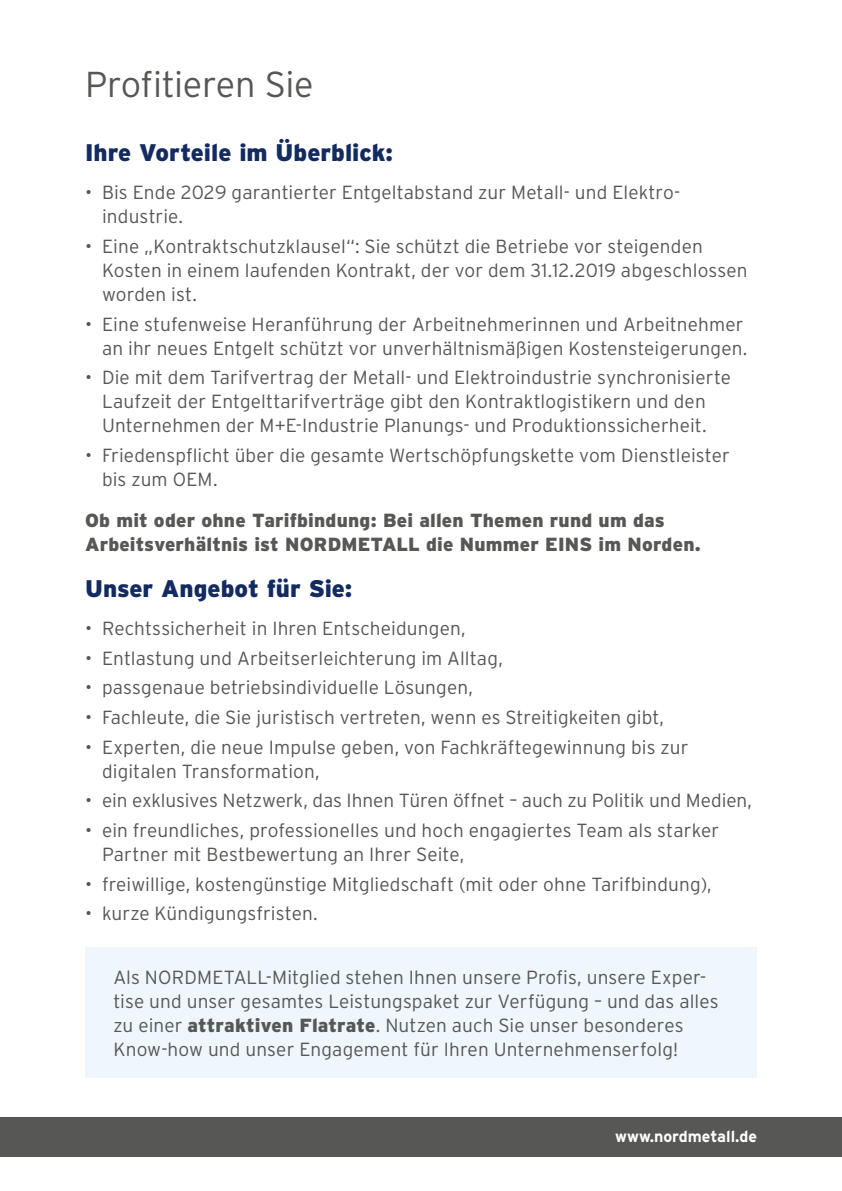
<style>
.page{position:relative;width:842px;height:1191px;background:#fff}
.page>*{position:absolute;margin:0;border:0;box-sizing:border-box;transform-origin:0 0}
.Headline{font:300 36px "Interstate";letter-spacing:-.01em;color:#575756}
.Überschrift{font:900 24px "Interstate";color:#132b60}
.Bullet_Fließtext{font:300 19px/24px "Interstate";letter-spacing:.005em;color:#575756}
.Fließtext{font:300 19px/24px "Interstate";letter-spacing:.005em;color:#575756}
.Fließtext-2{font:900 19px/24px "Interstate";letter-spacing:.01em;color:#575756}
.t1{font:700 16px "Interstate";color:#fff}
.s1{font-weight:900}
</style>
<div class="page">
<div style="left:0;top:1117px;width:842px;height:40px;background:#575756"></div>
<div style="left:85px;top:947px;width:672px;height:130px;background:#eff6fc"></div>
<p class="Headline" style="left:85px;top:64px;width:230px">Profitieren Sie</p>
<p class="Überschrift" style="left:85px;top:139px;width:309px">Ihre Vorteile im Überblick:</p>
<p class="Bullet_Fließtext" style="left:102px;top:180px;width:578px;text-indent:-17px">• Bis Ende 2029 garantierter Entgeltabstand zur Metall- und Elektro&shy;industrie.</p>
<p class="Bullet_Fließtext" style="left:102px;top:234px;width:647px;text-indent:-17px">• Eine „Kontraktschutzklausel“: Sie schützt die Betriebe vor steigenden<br>Kosten in einem laufenden Kontrakt, der vor dem 31.12.2019 abgeschlossen worden ist.</p>
<p class="Bullet_Fließtext" style="left:85px;top:312px;width:664px;text-align:right">• Eine stufenweise Heranführung der Arbeitnehmerinnen und Arbeitnehmer an ihr neues Entgelt schützt vor unverhältnismäßigen Kostensteigerungen.</p>
<p class="Bullet_Fließtext" style="left:85px;top:365px;width:648px;text-align:center">• Die mit dem Tarifvertrag der Metall- und Elektroindustrie synchronisierte<br>Laufzeit der Entgelttarifverträge gibt den Kontraktlogistikern und den<br>Unternehmen der M+E-Industrie Planungs- und Produktionssicherheit.</p>
<p class="Bullet_Fließtext" style="left:102px;top:443px;width:629px;text-indent:-17px">• Friedenspflicht über die gesamte Wertschöpfungskette vom Dienstleister bis zum OEM.</p>
<p class="Fließtext-2" style="left:85px;top:508px;width:617px">Ob mit oder ohne Tarifbindung: Bei allen Themen rund um das<br>Arbeitsverhältnis ist NORDMETALL die Nummer EINS im Norden.</p>
<p class="Überschrift" style="left:85px;top:574px;width:269px">Unser Angebot für Sie:</p>
<p class="Bullet_Fließtext" style="left:85px;top:616px;width:382px">• Rechtssicherheit in Ihren Entscheidungen,</p>
<p class="Bullet_Fließtext" style="left:85px;top:646px;width:419px">• Entlastung und Arbeitserleichterung im Alltag,</p>
<p class="Bullet_Fließtext" style="left:85px;top:675px;width:390px">• passgenaue betriebsindividuelle Lösungen,</p>
<p class="Bullet_Fließtext" style="left:85px;top:705px;width:581px">• Fachleute, die Sie juristisch vertreten, wenn es Streitigkeiten gibt,</p>
<p class="Bullet_Fließtext" style="left:102px;top:735px;width:588px;text-indent:-17px">• Experten, die neue Impulse geben, von Fachkräftegewinnung bis zur digitalen Transformation,</p>
<p class="Bullet_Fließtext" style="left:85px;top:788px;width:668px">• ein exklusives Netzwerk, das Ihnen Türen öffnet – auch zu Politik und Medien,</p>
<p class="Bullet_Fließtext" style="left:102px;top:818px;width:619px;text-indent:-17px">• ein freundliches, professionelles und hoch engagiertes Team als starker<br>Partner mit Bestbewertung an Ihrer Seite,</p>
<p class="Bullet_Fließtext" style="left:85px;top:872px;width:628px">• freiwillige, kostengünstige Mitgliedschaft (mit oder ohne Tarifbindung),</p>
<p class="Bullet_Fließtext" style="left:85px;top:901px;width:234px">• kurze Kündigungsfristen.</p>
<p class="Fließtext" style="left:113px;top:964px;width:607px">Als NORDMETALL-Mitglied stehen Ihnen unsere Profis, unsere Exper&shy;tise und unser gesamtes Leistungspaket zur Verfügung – und das alles zu einer <span class="s1">attraktiven Flatrate</span>. Nutzen auch Sie unser besonderes Know-how und unser Engagement für Ihren Unternehmenserfolg!</p>
<p class="t1" style="left:615px;top:1127px;width:143px">www.nordmetall.de</p>
</div>
